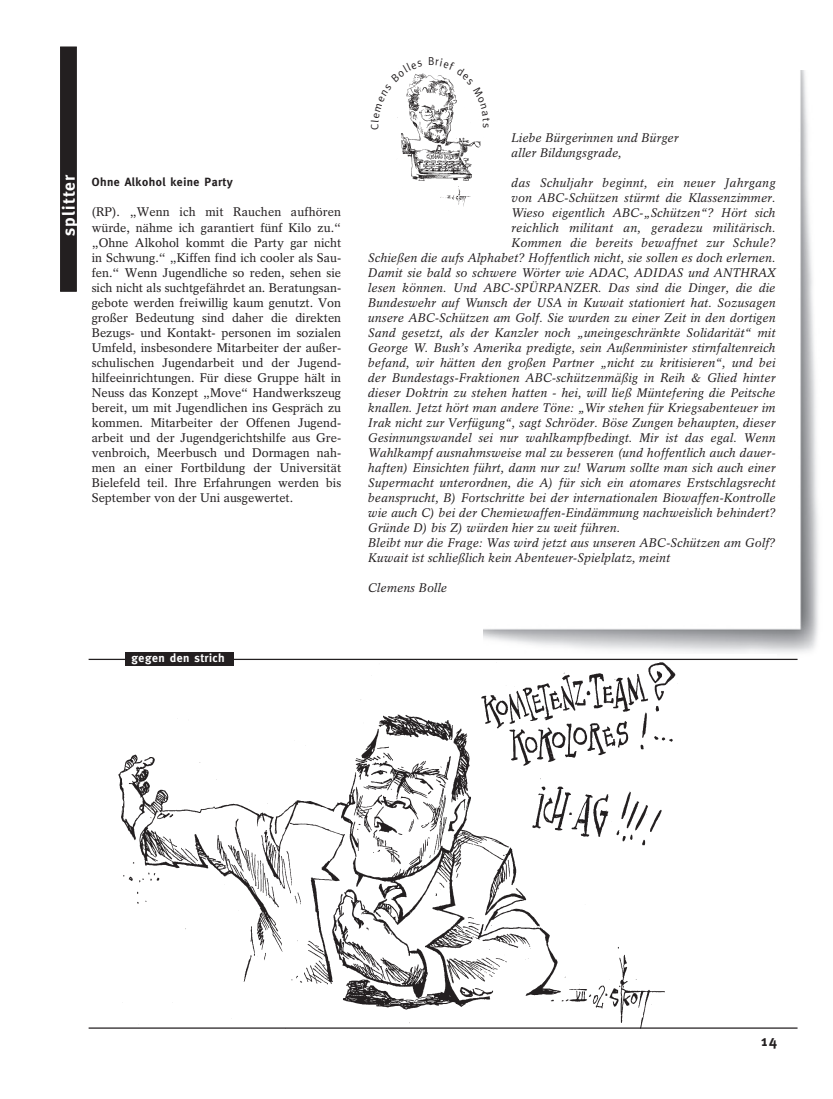
<style>
.page{position:relative;width:833px;height:1099px;background:#fff}
.page>*{position:absolute;margin:0;border:0;box-sizing:border-box;transform-origin:0 0}
.t1{font:700 17.5px "Meta";letter-spacing:.075em;color:#fff}
.t2{font:700 15px "Meta";color:#231f20}
.t3{font:italic 12.5px/15px "Rotation";color:#231f20}
.t4{font:12.5px/15px "Rotation";color:#231f20;text-align:justify}
.t5{font:700 11.88px "Meta";letter-spacing:.04em;color:#231f20}
.t6{font:700 11.88px "Meta";letter-spacing:.04em;color:#fff}
.t7{font:11.5px "Meta";color:#231f20;scale:.92 1}
</style>
<div class="page">
<div style="left:60px;top:47px;width:17px;height:244px;background:#231f20;border:1px solid #231f20"></div>
<img style="left:483px;top:71px;width:336px;height:589px">
<div style="left:79px;top:654px;width:697px;height:373px;background:#fff"></div>
<img style="left:118px;top:662px;width:558px;height:365px">
<hr style="left:89px;top:658px;width:708px;height:2px;background:#231f20">
<hr style="left:89px;top:1027px;width:708px;height:1px;background:#231f20">
<div style="left:125px;top:652px;width:109px;height:13px;background:#231f20"></div>
<div style="left:367px;top:41px;width:129px;height:179px;background:#fff;border-radius:50%"></div>
<img style="left:401px;top:73px;width:89px;height:137px">
<svg style="left:397px;top:73px;width:25px;height:57px"></svg>
<svg style="left:436px;top:71px;width:54px;height:56px"></svg>
<h1 class="t1" style="left:59px;top:236px;width:63px;rotate:-90deg">splitter</h1>
<p class="t5" style="left:92px;top:175px;width:142px">Ohne Alkohol keine Party</p>
<p class="t4" style="left:92px;top:205px;width:251px">(RP). „Wenn ich mit Rauchen aufhören würde, nähme ich garantiert fünf Kilo zu.“ „Ohne Alkohol kommt die Party gar nicht in Schwung.“ „Kiffen find ich cooler als Sau&shy;fen.“ Wenn Jugendliche so reden, sehen sie sich nicht als suchtgefährdet an. Beratungsan&shy;gebote werden freiwillig kaum genutzt. Von großer Bedeutung sind daher die direkten Bezugs- und Kontakt- personen im sozialen Umfeld, insbesondere Mitarbeiter der außer&shy;schulischen Jugendarbeit und der Jugend&shy;hilfeeinrichtungen. Für diese Gruppe hält in Neuss das Konzept „Move“ Handwerkszeug bereit, um mit Jugendlichen ins Gespräch zu kommen. Mitarbeiter der Offenen Jugend&shy;arbeit und der Jugendgerichtshilfe aus Gre&shy;venbroich, Meerbusch und Dormagen nah&shy;men an einer Fortbildung der Universität Bielefeld teil. Ihre Erfahrungen werden bis September von der Uni ausgewertet.</p>
<p class="t6" style="left:132px;top:651px;width:94px">gegen den strich</p>
<p class="t7" style="left:428px;top:55px;width:8px">B</p>
<p class="t3" style="left:511px;top:130px;width:169px">Liebe Bürgerinnen und Bürger aller Bildungsgrade,</p>
<p class="t3" style="left:511px;top:175px;width:266px">das Schuljahr beginnt, ein neuer Jahrgang</p>
<p class="t3" style="left:511px;top:190px;width:266px">von ABC-Schützen stürmt die Klassenzimmer.</p>
<p class="t3" style="left:511px;top:205px;width:266px">Wieso eigentlich ABC-„Schützen“? Hört sich</p>
<p class="t3" style="left:511px;top:220px;width:266px">reichlich militant an, geradezu militärisch.</p>
<p class="t3" style="left:511px;top:235px;width:266px">Kommen die bereits bewaffnet zur Schule?</p>
<p class="t3" style="left:368px;top:250px;width:409px">Schießen die aufs Alphabet? Hoffentlich nicht, sie sollen es doch erlernen.</p>
<p class="t3" style="left:368px;top:265px;width:409px">Damit sie bald so schwere Wörter wie ADAC, ADIDAS und ANTHRAX</p>
<p class="t3" style="left:368px;top:280px;width:409px">lesen können. Und ABC-SPÜRPANZER. Das sind die Dinger, die die</p>
<p class="t3" style="left:368px;top:295px;width:409px">Bundeswehr auf Wunsch der USA in Kuwait stationiert hat. Sozusagen</p>
<p class="t3" style="left:368px;top:310px;width:409px">unsere ABC-Schützen am Golf. Sie wurden zu einer Zeit in den dortigen</p>
<p class="t3" style="left:368px;top:325px;width:409px">Sand gesetzt, als der Kanzler noch „uneingeschränkte Solidarität“ mit</p>
<p class="t3" style="left:368px;top:340px;width:409px">George W. Bush’s Amerika predigte, sein Außenminister stirnfaltenreich</p>
<p class="t3" style="left:368px;top:355px;width:409px">befand, wir hätten den großen Partner „nicht zu kritisieren“, und bei</p>
<p class="t3" style="left:368px;top:370px;width:409px">der Bundestags-Fraktionen ABC-schützenmäßig in Reih &amp; Glied hinter</p>
<p class="t3" style="left:368px;top:385px;width:409px">dieser Doktrin zu stehen hatten - hei, will ließ Müntefering die Peitsche</p>
<p class="t3" style="left:368px;top:400px;width:409px">knallen. Jetzt hört man andere Töne: „Wir stehen für Kriegsabenteuer im</p>
<p class="t3" style="left:368px;top:415px;width:409px">Irak nicht zur Verfügung“, sagt Schröder. Böse Zungen behaupten, dieser</p>
<p class="t3" style="left:368px;top:430px;width:409px">Gesinnungswandel sei nur wahlkampfbedingt. Mir ist das egal. Wenn</p>
<p class="t3" style="left:368px;top:445px;width:409px">Wahlkampf ausnahmsweise mal zu besseren (und hoffentlich auch dauer-</p>
<p class="t3" style="left:368px;top:460px;width:409px">haften) Einsichten führt, dann nur zu! Warum sollte man sich auch einer</p>
<p class="t3" style="left:368px;top:475px;width:409px">Supermacht unterordnen, die A) für sich ein atomares Erstschlagsrecht</p>
<p class="t3" style="left:368px;top:490px;width:409px">beansprucht, B) Fortschritte bei der internationalen Biowaffen-Kontrolle</p>
<p class="t3" style="left:368px;top:505px;width:409px">wie auch C) bei der Chemiewaffen-Eindämmung nachweislich behindert?</p>
<p class="t3" style="left:368px;top:520px;width:254px">Gründe D) bis Z) würden hier zu weit führen.</p>
<p class="t3" style="left:368px;top:535px;width:409px">Bleibt nur die Frage: Was wird jetzt aus unseren ABC-Schützen am Golf?</p>
<p class="t3" style="left:368px;top:550px;width:304px">Kuwait ist schließlich kein Abenteuer-Spielplatz, meint</p>
<p class="t3" style="left:368px;top:580px;width:81px">Clemens Bolle</p>
<p class="t2" style="left:761px;top:1031px;width:17px">14</p>
</div>
